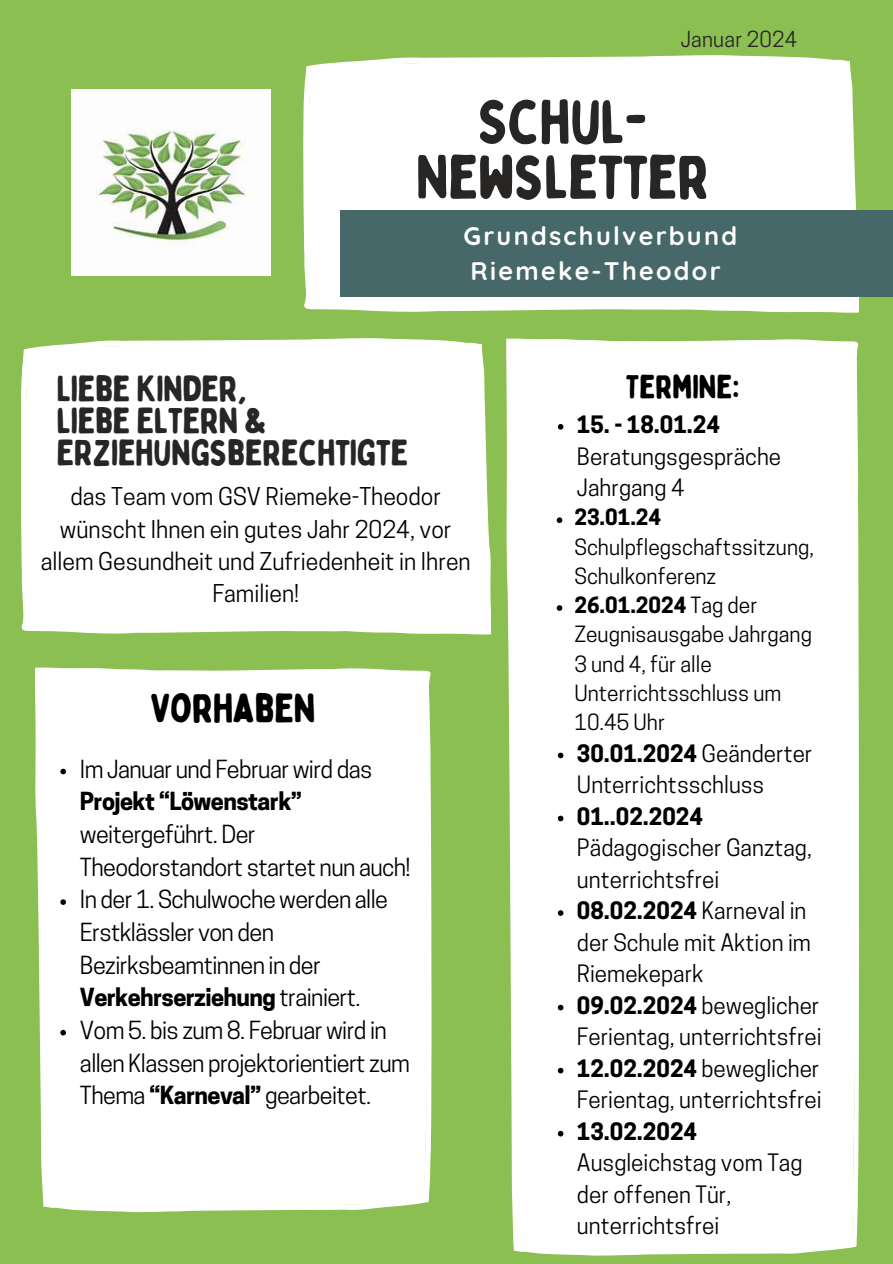
<style>
.page{position:relative;width:893px;height:1264px;background:#fff}
.page>*{position:absolute;margin:0;border:0;box-sizing:border-box;transform-origin:0 0}
.t1{font:61.5px "Bobby Jones Soft";letter-spacing:-.025em;color:#282625}
.t2{font:40.5px "Bobby Jones Soft";letter-spacing:-.025em;color:#000}
.t3{font:36.15px/32px "Bobby Jones Soft";letter-spacing:-.025em;color:#282625}
.t4{font:33px "Bobby Jones Soft";letter-spacing:-.025em;color:#000}
.t5{font:700 25.35px "Quicksand";letter-spacing:.09em;color:#fff}
.t6{font:23.4px/32.7px "Cooper Hewitt";letter-spacing:-.025em;color:#000}
.t7{font:23.1px/32.2px "Cooper Hewitt";color:#000;text-align:center}
.t8{font:22.5px/31.5px "Cooper Hewitt";color:#000}
.t9{font:21px/29.2px "Cooper Hewitt";color:#000}
.t10{font:20.7px "Cooper Hewitt";letter-spacing:.01em;color:#282625}
.s1{font-weight:700}
</style>
<div class="page">
<div style="left:0;top:0;width:892px;height:1263px;background:#8cbf51"></div>
<div style="left:303px;top:55px;width:555px;height:258px;background:#fff"></div>
<div style="left:21px;top:338px;width:469px;height:296px;background:#fff"></div>
<div style="left:35px;top:667px;width:396px;height:545px;background:#fff"></div>
<div style="left:386px;top:211px;width:506px;height:85px;background:#466869"></div>
<div style="left:340px;top:211px;width:46px;height:85px;background:#466869"></div>
<div style="left:506px;top:338px;width:352px;height:917px;background:#fff"></div>
<img style="left:71px;top:89px;width:199px;height:186px">
<svg style="left:60px;top:768px;width:6px;height:6px"></svg>
<svg style="left:60px;top:899px;width:6px;height:5px"></svg>
<svg style="left:60px;top:1029px;width:6px;height:6px"></svg>
<svg style="left:557px;top:424px;width:6px;height:5px"></svg>
<svg style="left:556px;top:517px;width:6px;height:6px"></svg>
<svg style="left:556px;top:605px;width:6px;height:6px"></svg>
<svg style="left:557px;top:752px;width:6px;height:6px"></svg>
<svg style="left:557px;top:815px;width:6px;height:6px"></svg>
<svg style="left:557px;top:910px;width:6px;height:5px"></svg>
<svg style="left:557px;top:1004px;width:6px;height:6px"></svg>
<svg style="left:557px;top:1067px;width:6px;height:6px"></svg>
<svg style="left:557px;top:1130px;width:6px;height:6px"></svg>
<p class="t10" style="left:680px;top:32px;width:118px">Januar 2024</p>
<p class="t1" style="left:477px;top:84px;width:173px">SCHUL-</p>
<p class="t1" style="left:416px;top:139px;width:296px">NEWSLETTER</p>
<p class="t5" style="left:463px;top:220px;width:275px">Grundschulverbund</p>
<p class="t5" style="left:470px;top:255px;width:251px">Riemeke-Theodor</p>
<p class="t3" style="left:56px;top:373px;width:192px">LIEBE KINDER,</p>
<p class="t3" style="left:56px;top:405px;width:354px">LIEBE ELTERN &amp;<br>ERZIEHUNGSBERECHTIGTE</p>
<p class="t7" style="left:41px;top:483px;width:431px">das Team vom GSV Riemeke-Theodor wünscht Ihnen ein gutes Jahr 2024, vor allem Gesundheit und Zufriedenheit in Ihren<br>Familien!</p>
<p class="t2" style="left:150px;top:683px;width:167px">VORHABEN</p>
<p class="t6" style="left:80px;top:755px;width:332px">Im Januar und Februar wird das<br><span class="s1">Projekt “Löwenstark” </span>weitergeführt. Der<br>Theodorstandort startet nun auch!</p>
<p class="t6" style="left:80px;top:886px;width:309px">In der 1. Schulwoche werden alle<br>Erstklässler von den<br>Bezirksbeamtinnen in der<br><span class="s1">Verkehrserziehung</span> trainiert.</p>
<p class="t6" style="left:80px;top:1016px;width:331px">Vom 5. bis zum 8. Februar wird in allen Klassen projektorientiert zum<br>Thema <span class="s1">“Karneval”</span> gearbeitet.</p>
<p class="t4" style="left:626px;top:366px;width:115px">TERMINE:</p>
<p class="t8" style="left:577px;top:411px;width:206px"><span class="s1">15. - 18.01.24<br></span>Beratungsgespräche<br>Jahrgang 4</p>
<p class="t9" style="left:574px;top:505px;width:241px"><span class="s1">23.01.24<br></span>Schulpflegschaftssitzung,<br>Schulkonferenz</p>
<p class="t9" style="left:574px;top:593px;width:239px"><span class="s1">26.01.2024</span> Tag der<br>Zeugnisausgabe Jahrgang<br>3 und 4, für alle<br>Unterrichtsschluss um<br>10.45 Uhr</p>
<p class="t8" style="left:577px;top:740px;width:237px"><span class="s1">30.01.2024</span> Geänderter<br>Unterrichtsschluss</p>
<p class="t8" style="left:577px;top:803px;width:236px"><span class="s1">01..02.2024<br></span>Pädagogischer Ganztag, unterrichtsfrei</p>
<p class="t8" style="left:577px;top:897px;width:235px"><span class="s1">08.02.2024</span> Karneval in der Schule mit Aktion im<br>Riemekepark</p>
<p class="t8" style="left:577px;top:992px;width:246px"><span class="s1">09.02.2024</span> beweglicher<br>Ferientag, unterrichtsfrei</p>
<p class="t8" style="left:577px;top:1055px;width:246px"><span class="s1">12.02.2024</span> beweglicher<br>Ferientag, unterrichtsfrei</p>
<p class="t8" style="left:577px;top:1118px;width:227px"><span class="s1">13.02.2024<br></span>Ausgleichstag vom Tag der offenen Tür, unterrichtsfrei</p>
</div>
